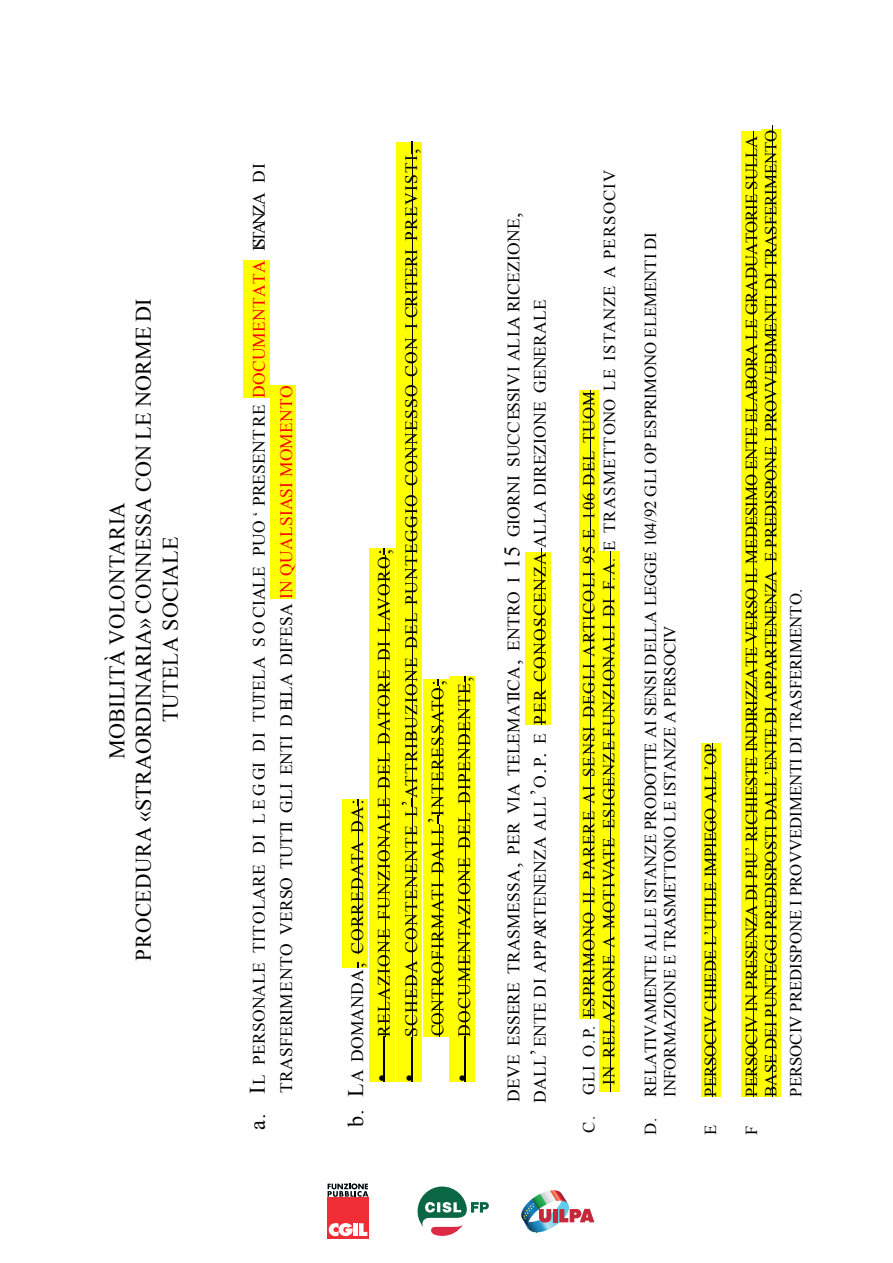
<style>
.page{position:relative;width:893px;height:1263px;background:#fff}
.page>*{position:absolute;margin:0;border:0;box-sizing:border-box;transform-origin:0 0}
.t1{font:22.2px/26.7px "Times New Roman";letter-spacing:.01em;color:#000;text-align:center}
.t2{font:17.4px/27.2px "Times New Roman";letter-spacing:.015em;color:#000}
.t3{font:17.4px/26.5px "Times New Roman";letter-spacing:.075em;color:#000}
.t4{font:16.8px/19.5px "Times New Roman";color:#000}
.t5{font:16.8px/20.1px "Times New Roman";letter-spacing:.065em;color:#000}
.s1{font-size:22.2px}
.s2{color:#f00}
.s3{font-family:"Arial";font-size:22.2px}
</style>
<div class="page">
<img style="left:528px;top:1204px;width:41px;height:29px">
<img style="left:522px;top:1199px;width:10px;height:13px">
<img style="left:521px;top:1212px;width:2px;height:8px">
<img style="left:532px;top:1194px;width:8px;height:9px">
<img style="left:540px;top:1191px;width:10px;height:12px">
<img style="left:550px;top:1190px;width:18px;height:14px">
<svg style="left:559px;top:1209px;width:35px;height:13px"></svg>
<svg style="left:523px;top:1203px;width:28px;height:26px"></svg>
<div style="left:553px;top:1209px;width:5px;height:13px;background:#c52939"></div>
<svg style="left:418px;top:1186px;width:71px;height:50px"></svg>
<svg style="left:328px;top:1183px;width:40px;height:14px"></svg>
<div style="left:327px;top:1198px;width:42px;height:41px;background:#ee2d35"></div>
<div style="left:353px;top:1223px;width:5px;height:13px;background:#fff"></div>
<svg style="left:359px;top:1223px;width:8px;height:13px"></svg>
<svg style="left:329px;top:1223px;width:24px;height:13px"></svg>
<div style="left:244px;top:260px;width:26px;height:138px;background:#ff0"></div>
<div style="left:270px;top:385px;width:26px;height:214px;background:#ff0"></div>
<div style="left:342px;top:799px;width:26px;height:169px;background:#ff0"></div>
<hr style="left:358px;top:805px;width:1px;height:149px;background:#000">
<div style="left:369px;top:548px;width:26px;height:534px;background:#ff0"></div>
<hr style="left:384px;top:1037px;width:1px;height:45px;background:#000">
<hr style="left:385px;top:555px;width:1px;height:482px;background:#000">
<div style="left:396px;top:142px;width:26px;height:940px;background:#ff0"></div>
<hr style="left:411px;top:1037px;width:1px;height:45px;background:#000">
<hr style="left:412px;top:807px;width:1px;height:230px;background:#000">
<hr style="left:412px;top:154px;width:1px;height:644px;background:#000">
<svg style="left:411px;top:142px;width:1px;height:12px"></svg>
<div style="left:423px;top:679px;width:26px;height:357px;background:#ff0"></div>
<hr style="left:439px;top:824px;width:1px;height:212px;background:#000">
<hr style="left:439px;top:686px;width:1px;height:129px;background:#000">
<div style="left:450px;top:677px;width:25px;height:405px;background:#ff0"></div>
<hr style="left:464px;top:1037px;width:1px;height:45px;background:#000">
<hr style="left:465px;top:682px;width:1px;height:355px;background:#000">
<div style="left:525px;top:552px;width:26px;height:172px;background:#ff0"></div>
<hr style="left:541px;top:548px;width:1px;height:176px;background:#000">
<div style="left:579px;top:390px;width:19px;height:628px;background:#ff0"></div>
<hr style="left:590px;top:390px;width:1px;height:628px;background:#000">
<div style="left:599px;top:551px;width:20px;height:541px;background:#ff0"></div>
<hr style="left:610px;top:551px;width:1px;height:541px;background:#000">
<div style="left:701px;top:744px;width:19px;height:353px;background:#ff0"></div>
<hr style="left:712px;top:744px;width:1px;height:353px;background:#000">
<div style="left:742px;top:131px;width:19px;height:966px;background:#ff0"></div>
<hr style="left:753px;top:131px;width:1px;height:966px;background:#000">
<div style="left:761px;top:129px;width:19px;height:968px;background:#ff0"></div>
<hr style="left:772px;top:125px;width:1px;height:972px;background:#000">
<p class="t1" style="left:103px;top:960px;width:664px;rotate:-90deg">MOBILITÀ VOLONTARIA<br>PROCEDURA «STRAORDINARIA» CONNESSA CON LE NORME DI<br>TUTELA SOCIALE</p>
<p class="t2" style="left:245px;top:1093px;width:931px;text-indent:-38px;rotate:-90deg"><span class="s1">a. I</span>L PERSONALE TITOLARE DI L E G GI DI TUTELA S O CIALE PUO ‘ PRESENTRE <span class="s2">DOCUMENTATA</span> ISTANZ A DI<br>TRASFERIMENTO VERSO TUTTI GLI ENTI DELLA DIFESA <span class="s2">IN QUALSIASI MOMENTO</span></p>
<p class="t2" style="left:343px;top:1127px;width:329px;rotate:-90deg"><span class="s1">b. L</span>A DOMANDA<span class="s1">,</span> CORREDATA DA<span class="s1">:</span></p>
<p class="t3" style="left:371px;top:1082px;width:535px;rotate:-90deg"><span class="s3">•</span> RELAZIONE FUNZIONALE DEL DATORE DI LAVORO<span class="s1">;</span></p>
<p class="t3" style="left:398px;top:1036px;width:889px;text-indent:-45px;rotate:-90deg"><span class="s3">•</span> SCHEDA CONTENENTE L<span class="s1">’</span>ATTRIBUZIONE DEL PUNTEGGIO CONNESSO CON I CRITERI PREVISTI<span class="s1">,<br></span>CONTROFIRMATI DALL<span class="s1">’</span>INTERESSATO<span class="s1">;</span></p>
<p class="t3" style="left:451px;top:1082px;width:407px;rotate:-90deg"><span class="s3">•</span> DOCUMENTAZIONE DEL DIPENDENTE<span class="s1">,</span></p>
<p class="t2" style="left:500px;top:1103px;width:891px;line-height:26.5px;rotate:-90deg">DEVE ESSERE TRASMESSA<span class="s1">,</span> PER VIA TELEMATICA<span class="s1">,</span> ENTRO I <span class="s1">15</span> GIORNI SUCCESSIVI ALLA RICEZIONE<span class="s1">,<br></span>DALL<span class="s1">’</span>ENTE DI APPARTENENZA ALL<span class="s1">’</span>O<span class="s1">.</span>P<span class="s1">.</span> E PER CONOSCENZA ALLA DIREZIONE GENERALE</p>
<p class="t5" style="left:579px;top:1085px;width:917px;text-indent:-48px;rotate:-90deg">C. GLI O.P. ESPRIMONO IL PARERE AI SENSI DEGLI ARTICOLI 95 E 106 DEL TUOM<br>IN RELAZIONE A MOTIVATE ESIGENZE FUNZIONALI DI F.A. E TRASMETTONO LE ISTANZE A PERSOCIV</p>
<p class="t4" style="left:640px;top:1097px;width:866px;text-indent:-38px;rotate:-90deg">D. RELATIVAMENTE ALLE ISTANZE PRODOTTE AI SENSI DELLA LEGGE 104/92 GLI OP ESPRIMONO ELEMENTI DI<br>INFORMAZIONE E TRASMETTONO LE ISTANZE A PERSOCIV</p>
<p class="t4" style="left:701px;top:1097px;width:354px;rotate:-90deg">PERSOCIV CHIEDE L’UTILE IMPIEGO ALL’OP</p>
<p class="t4" style="left:701px;top:1134px;width:12px;rotate:-90deg">E</p>
<p class="t4" style="left:741px;top:1097px;width:969px;rotate:-90deg">PERSOCIV IN PRESENZA DI PIU’ RICHIESTE INDIRIZZATE VERSO IL MEDESIMO ENTE ELABORA LE GRADUATORIE SULLA<br>BASE DEI PUNTEGGI PREDISPOSTI DALL’ENTE DI APPARTENENZA E PREDISPONE I PROVVEDIMENTI DI TRASFERIMENTO</p>
<p class="t4" style="left:741px;top:1134px;width:11px;rotate:-90deg">F</p>
<p class="t4" style="left:786px;top:1097px;width:509px;rotate:-90deg">PERSOCIV PREDISPONE I PROVVEDIMENTI DI TRASFERIMENTO.</p>
</div>
